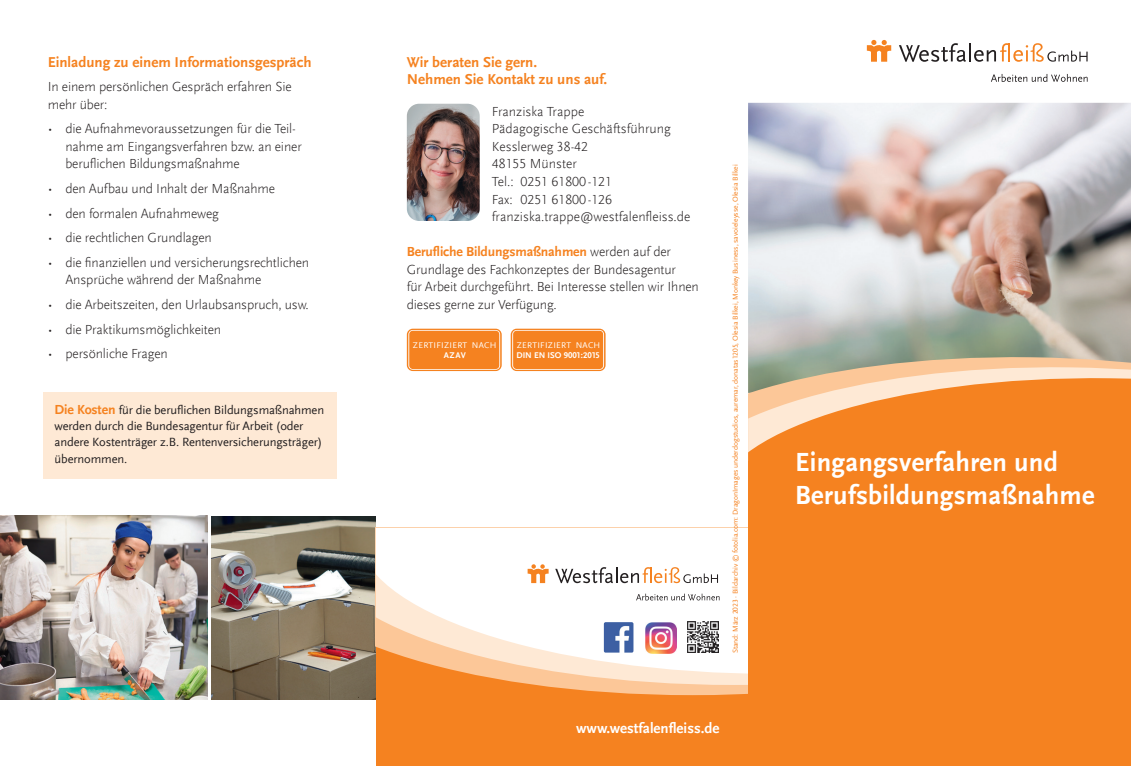
<style>
.page{position:relative;width:1131px;height:766px;background:#fff}
.page>*{position:absolute;margin:0;border:0;box-sizing:border-box;transform-origin:0 0}
.t1{font:700 27.5px/33px "Scala Sans Offc";letter-spacing:.01em;color:#fff}
.t2{font:700 15px/17.5px "Scala Sans Offc";color:#f58220}
.t3{font:700 15px "Scala Sans Offc";color:#fff}
.t4{font:300 13.75px/17.5px "Scala Sans Offc";letter-spacing:-.01em;color:#231f20}
.t5{font:12.5px/16.2px "Scala Sans Offc";letter-spacing:-.01em;color:#231f20}
.t6{font:8.75px "Scala Sans Offc";letter-spacing:.03em;color:#fff}
.t7{font:700 8.75px "Scala Sans Offc";color:#fff}
.t8{font:7.5px "Scala Sans Offc";letter-spacing:-.01em;color:#f58220}
.s1{font-weight:700;font-size:13.75px;color:#f58220}
.s2{font-weight:700;color:#f58220}
</style>
<div class="page">
<img style="left:748px;top:103px;width:382px;height:251px">
<img style="left:211px;top:516px;width:165px;height:182px">
<div style="left:376px;top:571px;width:372px;height:194px;background:#f58220"></div>
<svg style="left:530px;top:684px;width:218px;height:11px;fill:#fcc798"></svg>
<svg style="left:467px;top:673px;width:281px;height:11px"></svg>
<svg style="left:376px;top:527px;width:372px;height:146px;fill:#fff"></svg>
<svg style="left:748px;top:354px;width:382px;height:10px"></svg>
<svg style="left:748px;top:364px;width:382px;height:11px"></svg>
<svg style="left:748px;top:375px;width:382px;height:86px;fill:#f58220"></svg>
<div style="left:748px;top:461px;width:382px;height:304px;background:#f58220"></div>
<div style="left:43px;top:392px;width:293px;height:86px;background:#fee9d5"></div>
<svg style="left:866px;top:40px;width:25px;height:22px"></svg>
<svg style="left:899px;top:43px;width:188px;height:19px"></svg>
<svg style="left:991px;top:74px;width:96px;height:8px"></svg>
<img style="left:0;top:515px;width:208px;height:183px">
<img style="left:407px;top:104px;width:72px;height:117px">
<div style="left:510px;top:328px;width:95px;height:43px;border:5px solid #f58220;border-radius:4px"></div>
<div style="left:512px;top:330px;width:92px;height:39px;border:2px solid #fff;border-radius:4px"></div>
<div style="left:513px;top:330px;width:90px;height:39px;background:#f58220;border-radius:4px"></div>
<div style="left:407px;top:328px;width:94px;height:43px;border:5px solid #f58220;border-radius:4px"></div>
<div style="left:408px;top:330px;width:92px;height:39px;border:2px solid #fff;border-radius:4px"></div>
<div style="left:409px;top:330px;width:90px;height:39px;background:#f58220;border-radius:4px"></div>
<svg style="left:685px;top:619px;width:35px;height:35px"></svg>
<img style="left:687px;top:621px;width:31px;height:31px">
<img style="left:604px;top:622px;width:29px;height:30px">
<img style="left:645px;top:622px;width:31px;height:30px">
<svg style="left:527px;top:564px;width:21px;height:19px"></svg>
<svg style="left:555px;top:567px;width:163px;height:16px"></svg>
<svg style="left:636px;top:593px;width:83px;height:7px"></svg>
<p class="t2" style="left:48px;top:53px;width:265px">Einladung zu einem Informationsgespräch</p>
<p class="t4" style="left:48px;top:78px;width:245px">In einem persönlichen Gespräch erfahren Sie mehr über:</p>
<p class="t4" style="left:65px;top:120px;width:238px;text-indent:-18px">• die Aufnahmevoraussetzungen für die Teil&shy;nahme am Eingangsverfahren bzw. an einer beruflichen Bildungsmaßnahme</p>
<p class="t4" style="left:48px;top:180px;width:229px">• den Aufbau und Inhalt der Maßnahme</p>
<p class="t4" style="left:48px;top:205px;width:173px">• den formalen Aufnahmeweg</p>
<p class="t4" style="left:48px;top:229px;width:166px">• die rechtlichen Grundlagen</p>
<p class="t4" style="left:65px;top:254px;width:245px;text-indent:-18px">• die finanziellen und versicherungsrechtlichen<br>Ansprüche während der Maßnahme</p>
<p class="t4" style="left:48px;top:296px;width:262px">• die Arbeitszeiten, den Urlaubsanspruch, usw.</p>
<p class="t4" style="left:48px;top:320px;width:175px">• die Praktikumsmöglichkeiten</p>
<p class="t4" style="left:48px;top:345px;width:122px">• persönliche Fragen</p>
<p class="t5" style="left:55px;top:402px;width:271px"><span class="s1">Die Kosten</span> für die beruflichen Bildungsmaßnahmen werden durch die Bundesagentur für Arbeit (oder andere Kostenträger z.B. Rentenversicherungsträger) übernommen.</p>
<p class="t2" style="left:407px;top:53px;width:202px">Wir beraten Sie gern.<br>Nehmen Sie Kontakt zu uns auf.</p>
<p class="t4" style="left:492px;top:103px;width:200px">Franziska Trappe<br>Pädagogische Geschäftsführung<br>Kesslerweg 38-42<br>48155 Münster<br>Tel.: 0251 61800 -121<br>Fax: 0251 61800 -126 franziska.trappe@westfalenfleiss.de</p>
<p class="t4" style="left:407px;top:243px;width:293px"><span class="s2">Berufliche Bildungsmaßnahmen</span> werden auf der Grundlage des Fachkonzeptes der Bundesagentur<br>für Arbeit durchgeführt. Bei Interesse stellen wir Ihnen dieses gerne zur Verfügung.</p>
<p class="t6" style="left:516px;top:340px;width:85px">ZERTIFIZIERT NACH</p>
<p class="t7" style="left:516px;top:350px;width:85px">DIN EN ISO 9001:2015</p>
<p class="t6" style="left:413px;top:340px;width:85px">ZERTIFIZIERT NACH</p>
<p class="t7" style="left:443px;top:350px;width:24px">AZAV</p>
<p class="t8" style="left:731px;top:653px;width:490px;rotate:-90deg">Stand: März 2023 · Bildarchiv © fotolia.com: DragonImages underdogstudios, auremar, donatas1205, Olesia Bilkei, Monkey Business, savoieleysse, Olesia Bilkei</p>
<p class="t3" style="left:576px;top:719px;width:145px">www.westfalenfleiss.de</p>
<h1 class="t1" style="left:795px;top:445px;width:301px">Eingangsverfahren und<br>Berufsbildungsmaßnahme</h1>
</div>
